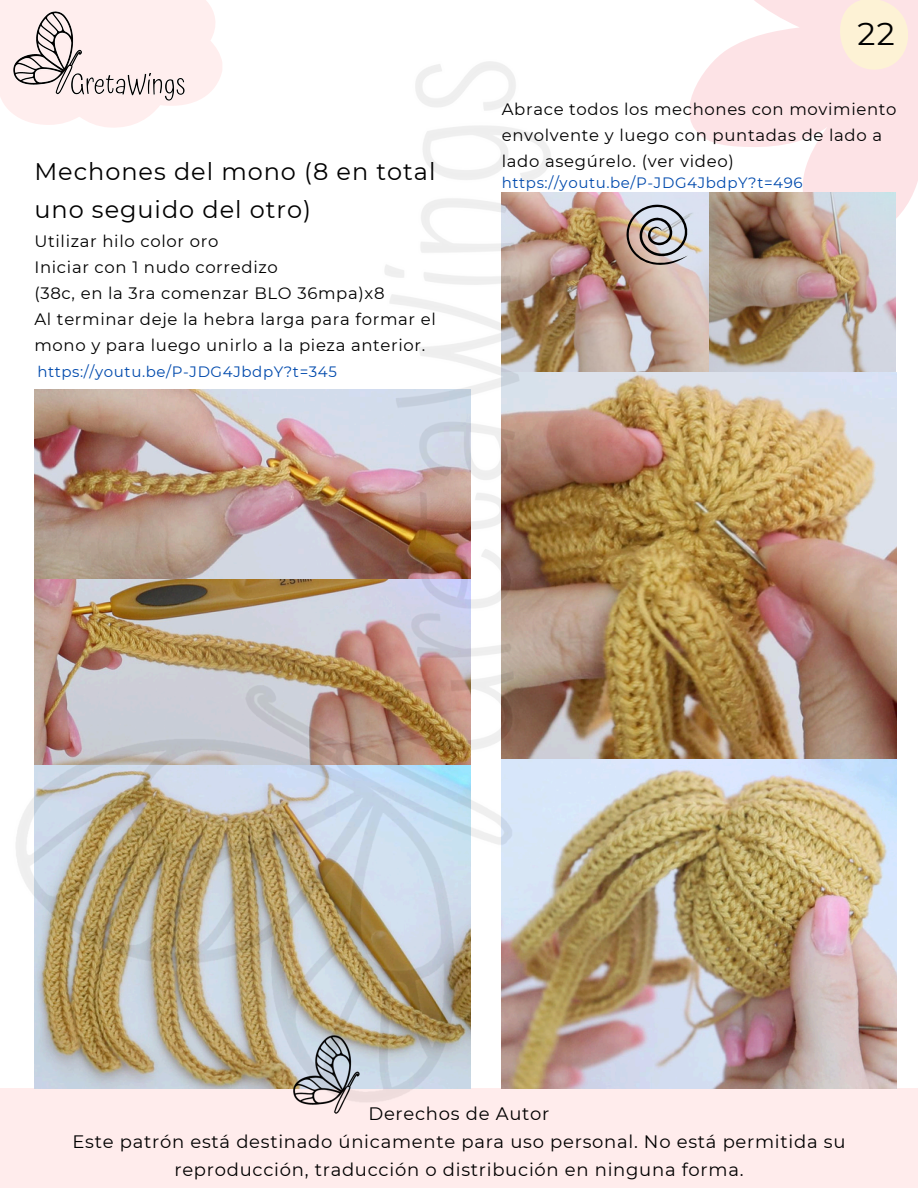
<style>
.page{position:relative;width:918px;height:1188px;background:#fff}
.page>*{position:absolute;margin:0;border:0;box-sizing:border-box;transform-origin:0 0}
.t1{font:31.65px "Montserrat";color:#000}
.t2{font:24px/38.2px "Montserrat";letter-spacing:.04em;color:#000}
.t3{font:18px/28.2px "Montserrat";letter-spacing:.04em;color:#000;text-align:center}
.t4{font:16.5px/25.8px "Montserrat";letter-spacing:.04em;color:#000}
.t5{font:15px "Montserrat";letter-spacing:.04em;color:#004aad}
</style>
<div class="page">
<div style="left:0;top:0;width:222px;height:128px;background:#ffecec"></div>
<img style="left:36px;top:11px;width:46px;height:43px">
<svg style="left:688px;top:0;width:230px;height:217px;fill:#fde3e6"></svg>
<svg style="left:834px;top:0;width:78px;height:70px;background:#fdedda"></svg>
<div style="left:0;top:1088px;width:918px;height:100px;background:#ffecec"></div>
<img style="left:306px;top:1104px;width:37px;height:10px">
<img style="left:565px;top:193px;width:332px;height:895px">
<svg style="left:627px;top:204px;width:61px;height:61px;background:#aca5a4"></svg>
<img style="left:13px;top:54px;width:552px;height:1050px">
<p class="t2" style="left:34px;top:152px;width:403px">Mechones del mono (8 en total uno seguido del otro)</p>
<p class="t4" style="left:34px;top:229px;width:403px">Utilizar hilo color oro<br>Iniciar con 1 nudo corredizo<br>(38c, en la 3ra comenzar BLO 36mpa)x8<br>Al terminar deje la hebra larga para formar el mono y para luego unirlo a la pieza anterior.</p>
<p class="t5" style="left:37px;top:362px;width:301px">https://youtu.be/P-JDG4JbdpY?t=345</p>
<h1 class="t1" style="left:857px;top:14px;width:39px">22</h1>
<p class="t4" style="left:502px;top:96px;width:396px">Abrace todos los mechones con movimiento envolvente y luego con puntadas de lado a lado asegúrelo. (ver video)</p>
<p class="t5" style="left:502px;top:173px;width:302px">https://youtu.be/P-JDG4JbdpY?t=496</p>
<p class="t3" style="left:73px;top:1099px;width:774px">Derechos de Autor<br>Este patrón está destinado únicamente para uso personal. No está permitida su reproducción, traducción o distribución en ninguna forma.</p>
</div>
